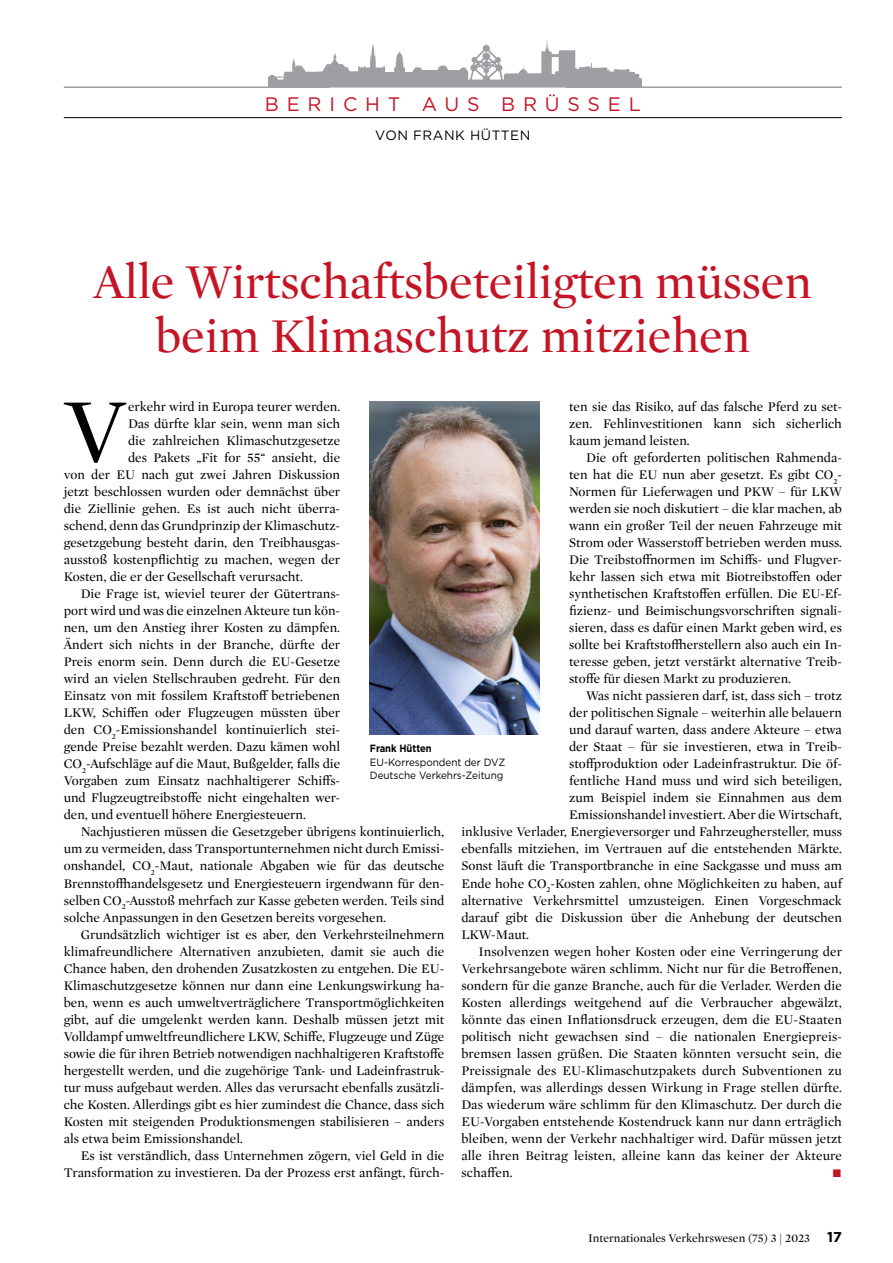
<style>
.page{position:relative;width:893px;height:1263px;background:#fff}
.page>*{position:absolute;margin:0;border:0;box-sizing:border-box;transform-origin:0 0}
._03__Copy_Text_Initial{font:93.6px "Mercury Display";color:#000}
._01__Headline_Standard_kleiner_rot{font:49.5px/54px "Mercury Display";letter-spacing:-.005em;color:#c41425;text-align:center}
.t1{font:19.5px "Gotham";letter-spacing:.4em;color:#c41425}
._03__Copy_Text{font:16.05px "Impact";color:#c41425}
._03__Copy_Text-2{font:13.5px/17px "Mercury Display";color:#000;text-align:justify}
._03__Copy_Text_Initial-2{font:13.5px "Mercury Display";color:#000}
.t2{font:13.5px "Gotham";letter-spacing:.04em;color:#000}
.t3{font:12px "Mercury Display";color:#000}
._07__Autor{font:10.5px/13.5px "Gotham";letter-spacing:-.005em;color:#000;scale:.95 1}
._07__Autor-2{font:700 10.5px "Gotham";letter-spacing:-.005em;color:#000;scale:.9 1}
.s1{font-family:"Gotham";font-weight:700;font-size:14.25px}
</style>
<div class="page">
<img style="left:370px;top:402px;width:169px;height:332px">
<hr style="left:64px;top:87px;width:265px;height:1px;background:#6d6e71">
<hr style="left:566px;top:87px;width:276px;height:1px;background:#6d6e71">
<svg style="left:268px;top:40px;width:374px;height:48px"></svg>
<hr style="left:64px;top:117px;width:778px;height:1px;background:#000">
<p class="t1" style="left:265px;top:92px;width:377px">BERICHT AUS BRÜSSEL</p>
<p class="t2" style="left:375px;top:126px;width:157px">VON FRANK HÜTTEN</p>
<p class="_01__Headline_Standard_kleiner_rot" style="left:94px;top:252px;width:720px">Alle Wirtschaftsbeteiligten müssen beim Klimaschutz mitziehen</p>
<p class="_03__Copy_Text_Initial" style="left:64px;top:367px;width:64px">V</p>
<p class="_03__Copy_Text_Initial-2" style="left:128px;top:397px;width:213px">erkehr wird in Europa teurer werden.</p>
<p class="_03__Copy_Text-2" style="left:569px;top:398px;width:274px">ten sie das Risiko, auf das falsche Pferd zu set&shy;zen. Fehlinvestitionen kann sich sicherlich kaum jemand leisten.</p>
<p class="_03__Copy_Text-2" style="left:569px;top:449px;width:274px;text-indent:17px">Die oft geforderten politischen Rahmenda&shy;ten hat die EU nun aber gesetzt. Es gibt CO<sub>2</sub>- Normen für Lieferwagen und PKW – für LKW werden sie noch diskutiert – die klar machen, ab wann ein großer Teil der neuen Fahrzeuge mit Strom oder Wasserstoff betrieben werden muss.<br>Die Treibstoffnormen im Schiffs- und Flugver&shy;kehr lassen sich etwa mit Biotreibstoffen oder synthetischen Kraftstoffen erfüllen. Die EU-Ef&shy;fizienz- und Beimischungsvorschriften signali&shy;sieren, dass es dafür einen Markt geben wird, es sollte bei Kraftstoffherstellern also auch ein In&shy;teresse geben, jetzt verstärkt alternative Treib&shy;stoffe für diesen Markt zu produzieren.</p>
<p class="_03__Copy_Text-2" style="left:586px;top:687px;width:257px">Was nicht passieren darf, ist, dass sich – trotz</p>
<p class="_03__Copy_Text-2" style="left:569px;top:704px;width:274px">der politischen Signale – weiterhin alle belauern</p>
<p class="_03__Copy_Text-2" style="left:569px;top:721px;width:274px">und darauf warten, dass andere Akteure – etwa</p>
<p class="_03__Copy_Text-2" style="left:569px;top:738px;width:274px">der Staat – für sie investieren, etwa in Treib-</p>
<p class="_03__Copy_Text-2" style="left:569px;top:755px;width:274px">stoffproduktion oder Ladeinfrastruktur. Die öf-</p>
<p class="_03__Copy_Text-2" style="left:569px;top:772px;width:274px">fentliche Hand muss und wird sich beteiligen,</p>
<p class="_03__Copy_Text-2" style="left:569px;top:789px;width:274px">zum Beispiel indem sie Einnahmen aus dem</p>
<p class="_03__Copy_Text-2" style="left:569px;top:806px;width:274px">Emissionshandel investiert. Aber die Wirtschaft,</p>
<p class="_03__Copy_Text-2" style="left:461px;top:823px;width:382px">inklusive Verlader, Energieversorger und Fahrzeughersteller, muss</p>
<p class="_03__Copy_Text-2" style="left:461px;top:840px;width:382px">ebenfalls mitziehen, im Vertrauen auf die entstehenden Märkte.</p>
<p class="_03__Copy_Text-2" style="left:461px;top:857px;width:382px">Sonst läuft die Transportbranche in eine Sackgasse und muss am</p>
<p class="_03__Copy_Text-2" style="left:461px;top:874px;width:382px">Ende hohe CO<sub>2</sub>-Kosten zahlen, ohne Möglichkeiten zu haben, auf</p>
<p class="_03__Copy_Text-2" style="left:461px;top:891px;width:382px">alternative Verkehrsmittel umzusteigen. Einen Vorgeschmack</p>
<p class="_03__Copy_Text-2" style="left:461px;top:908px;width:382px">darauf gibt die Diskussion über die Anhebung der deutschen</p>
<p class="_03__Copy_Text-2" style="left:461px;top:925px;width:69px">LKW-Maut.</p>
<p class="_03__Copy_Text-2" style="left:461px;top:942px;width:382px;text-indent:17px">Insolvenzen wegen hoher Kosten oder eine Verringerung der Verkehrsangebote wären schlimm. Nicht nur für die Betroffenen, sondern für die ganze Branche, auch für die Verlader. Werden die Kosten allerdings weitgehend auf die Verbraucher abgewälzt, könnte das einen Inflationsdruck erzeugen, dem die EU-Staaten politisch nicht gewachsen sind – die nationalen Energiepreis&shy;bremsen lassen grüßen. Die Staaten könnten versucht sein, die Preissignale des EU-Klimaschutzpakets durch Subventionen zu dämpfen, was allerdings dessen Wirkung in Frage stellen dürfte.<br>Das wiederum wäre schlimm für den Klimaschutz. Der durch die EU-Vorgaben entstehende Kostendruck kann nur dann erträglich bleiben, wenn der Verkehr nachhaltiger wird. Dafür müssen jetzt alle ihren Beitrag leisten, alleine kann das keiner der Akteure schaffen.</p>
<p class="_03__Copy_Text_Initial-2" style="left:128px;top:414px;width:213px">Das dürfte klar sein, wenn man sich</p>
<p class="_03__Copy_Text_Initial-2" style="left:128px;top:431px;width:213px">die zahlreichen Klimaschutzgesetze</p>
<p class="_03__Copy_Text_Initial-2" style="left:128px;top:448px;width:214px">des Pakets „Fit for 55“ ansieht, die</p>
<p class="_03__Copy_Text_Initial-2" style="left:64px;top:465px;width:278px">von der EU nach gut zwei Jahren Diskussion</p>
<p class="_03__Copy_Text_Initial-2" style="left:64px;top:482px;width:278px">jetzt beschlossen wurden oder demnächst über</p>
<p class="_03__Copy_Text_Initial-2" style="left:64px;top:499px;width:278px">die Ziellinie gehen. Es ist auch nicht überra-</p>
<p class="_03__Copy_Text_Initial-2" style="left:64px;top:516px;width:278px">schend, denn das Grundprinzip der Klimaschutz-</p>
<p class="_03__Copy_Text_Initial-2" style="left:64px;top:533px;width:278px">gesetzgebung besteht darin, den Treibhausgas-</p>
<p class="_03__Copy_Text_Initial-2" style="left:64px;top:550px;width:278px">ausstoß kostenpflichtig zu machen, wegen der</p>
<p class="_03__Copy_Text_Initial-2" style="left:64px;top:567px;width:241px">Kosten, die er der Gesellschaft verursacht.</p>
<p class="_03__Copy_Text-2" style="left:64px;top:585px;width:278px;text-indent:17px">Die Frage ist, wieviel teurer der Gütertrans&shy;port wird und was die einzelnen Akteure tun kön&shy;nen, um den Anstieg ihrer Kosten zu dämpfen.<br>Ändert sich nichts in der Branche, dürfte der Preis enorm sein. Denn durch die EU-Gesetze wird an vielen Stellschrauben gedreht. Für den Einsatz von mit fossilem Kraftstoff betriebenen LKW, Schiffen oder Flugzeugen müssten über den CO<sub>2</sub>-Emissionshandel kontinuierlich stei&shy;gende Preise bezahlt werden. Dazu kämen wohl CO<sub>2</sub>-Aufschläge auf die Maut, Bußgelder, falls die Vorgaben zum Einsatz nachhaltigerer Schiffs&shy;und Flugzeugtreibstoffe nicht eingehalten wer&shy;den, und eventuell höhere Energiesteuern.</p>
<p class="_03__Copy_Text-2" style="left:64px;top:823px;width:382px;text-indent:17px">Nachjustieren müssen die Gesetzgeber übrigens kontinuierlich, um zu vermeiden, dass Transportunternehmen nicht durch Emissi&shy;onshandel, CO<sub>2</sub>-Maut, nationale Abgaben wie für das deutsche Brennstoffhandelsgesetz und Energiesteuern irgendwann für den&shy;selben CO<sub>2</sub>-Ausstoß mehrfach zur Kasse gebeten werden. Teils sind solche Anpassungen in den Gesetzen bereits vorgesehen.</p>
<p class="_03__Copy_Text-2" style="left:64px;top:925px;width:382px;text-indent:17px">Grundsätzlich wichtiger ist es aber, den Verkehrsteilnehmern klimafreundlichere Alternativen anzubieten, damit sie auch die Chance haben, den drohenden Zusatzkosten zu entgehen. Die EU-Klimaschutzgesetze können nur dann eine Lenkungswirkung ha&shy;ben, wenn es auch umweltverträglichere Transportmöglichkeiten gibt, auf die umgelenkt werden kann. Deshalb müssen jetzt mit Volldampf umweltfreundlichere LKW, Schiffe, Flugzeuge und Züge sowie die für ihren Betrieb notwendigen nachhaltigeren Kraftstoffe hergestellt werden, und die zugehörige Tank- und Ladeinfrastruk&shy;tur muss aufgebaut werden. Alles das verursacht ebenfalls zusätzli&shy;che Kosten. Allerdings gibt es hier zumindest die Chance, dass sich Kosten mit steigenden Produktionsmengen stabilisieren – anders als etwa beim Emissionshandel.</p>
<p class="_03__Copy_Text-2" style="left:64px;top:1146px;width:382px;text-align:right">Es ist verständlich, dass Unternehmen zögern, viel Geld in die<br>Transformation zu investieren. Da der Prozess erst anfängt, fürch-</p>
<p class="_07__Autor-2" style="left:370px;top:741px;width:70px">Frank Hütten</p>
<p class="_07__Autor" style="left:370px;top:755px;width:144px">EU-Korrespondent der DVZ<br>Deutsche Verkehrs-Zeitung</p>
<p class="_03__Copy_Text" style="left:832px;top:1158px;width:11px">■</p>
<p class="t3" style="left:588px;top:1230px;width:255px">Internationales Verkehrswesen (75) 3 | 2023 <span class="s1">17</span></p>
</div>
